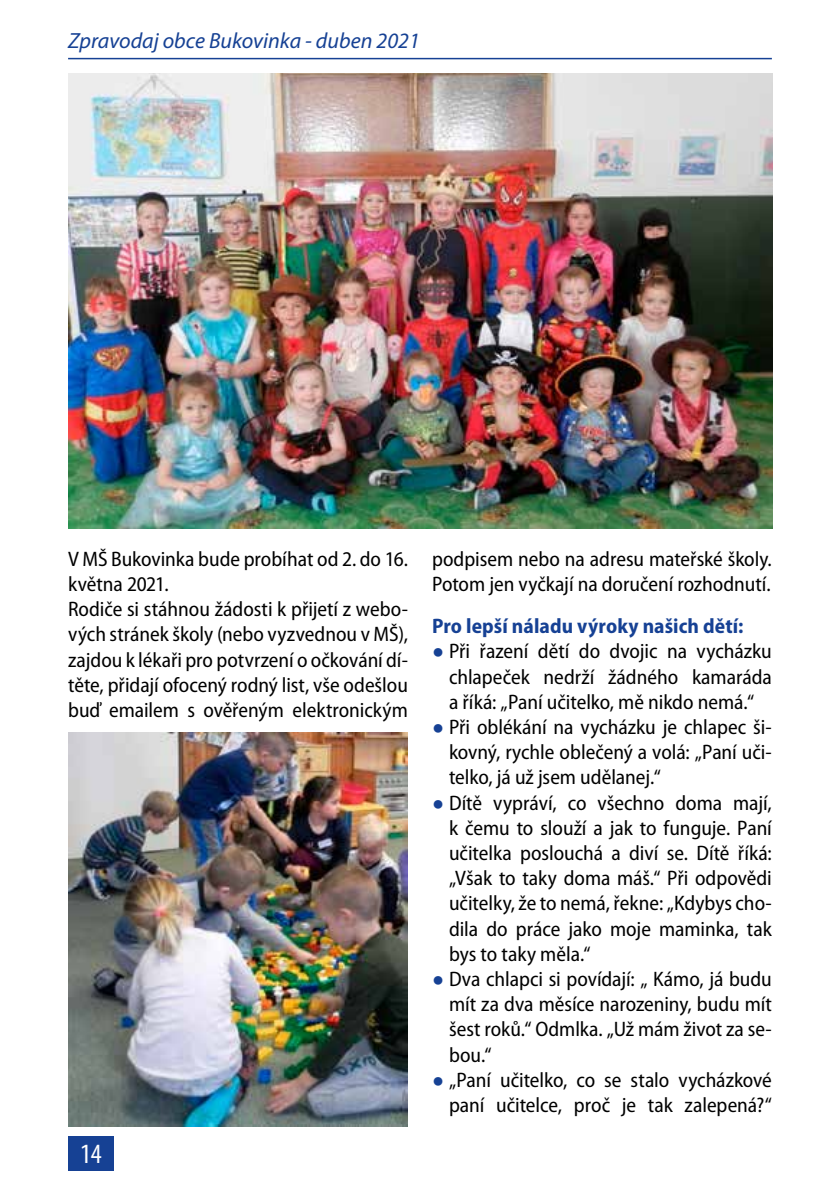
<style>
.page{position:relative;width:840px;height:1191px;background:#fff}
.page>*{position:absolute;margin:0;border:0;box-sizing:border-box;transform-origin:0 0}
.t1{font:condensed 28px "Myriad Pro";color:#fff}
.t2{font:italic 22px "Myriad Pro";color:#164194}
.t3{font:semi-condensed 21px/25.2px "Myriad Pro";color:#000;text-align:justify}
.t4{font:700 semi-condensed 21px "Myriad Pro";letter-spacing:.005em;color:#164194}
.s1{font-family:"Arial";font-stretch:normal;font-size:20px;color:#164194}
</style>
<div class="page">
<div style="left:68px;top:1136px;width:45px;height:34px;background:#164194"></div>
<hr style="left:68px;top:58px;width:703px;height:1px;background:#164194">
<img style="left:68px;top:732px;width:340px;height:394px">
<img style="left:68px;top:74px;width:704px;height:454px">
<p class="t2" style="left:68px;top:27px;width:353px">Zpravodaj obce Bukovinka - duben 2021</p>
<p class="t3" style="left:68px;top:546px;width:341px;text-align:left">V MŠ Bukovinka bude probíhat od 2. do 16. května 2021.<br>Rodiče si stáhnou žádosti k přijetí z webo&shy;vých stránek školy (nebo vyzvednou v MŠ), zajdou k lékaři pro potvrzení o očkování dí&shy;těte, přidají ofocený rodný list, vše odešlou buď emailem s ověřeným elektronickým</p>
<p class="t3" style="left:432px;top:546px;width:341px">podpisem nebo na adresu mateřské školy.<br>Potom jen vyčkají na doručení rozhodnutí.</p>
<p class="t4" style="left:432px;top:612px;width:313px">Pro lepší náladu výroky našich dětí:</p>
<p class="t3" style="left:449px;top:638px;width:324px;text-indent:-17px"><span class="s1">●</span> Při řazení dětí do dvojic na vycházku chlapeček nedrží žádného kamaráda a říká: „Paní učitelko, mě nikdo nemá.“</p>
<p class="t3" style="left:449px;top:714px;width:324px;text-indent:-17px"><span class="s1">●</span> Při oblékání na vycházku je chlapec ši&shy;kovný, rychle oblečený a volá: „Paní uči&shy;telko, já už jsem udělanej.“</p>
<p class="t3" style="left:449px;top:789px;width:324px;text-indent:-17px"><span class="s1">●</span> Dítě vypráví, co všechno doma mají, k čemu to slouží a jak to funguje. Paní učitelka poslouchá a diví se. Dítě říká: „Však to taky doma máš.“ Při odpovědi učitelky, že to nemá, řekne: „Kdybys cho&shy;dila do práce jako moje maminka, tak bys to taky měla.“</p>
<p class="t3" style="left:449px;top:966px;width:324px;text-indent:-17px"><span class="s1">●</span> Dva chlapci si povídají: „ Kámo, já budu mít za dva měsíce narozeniny, budu mít šest roků.“ Odmlka. „Už mám život za se&shy;bou.“</p>
<p class="t3" style="left:432px;top:1067px;width:341px;text-align:right"><span class="s1">●</span> „Paní učitelko, co se stalo vycházkové paní učitelce, proč je tak zalepená?“</p>
<h1 class="t1" style="left:80px;top:1136px;width:23px">14</h1>
</div>
